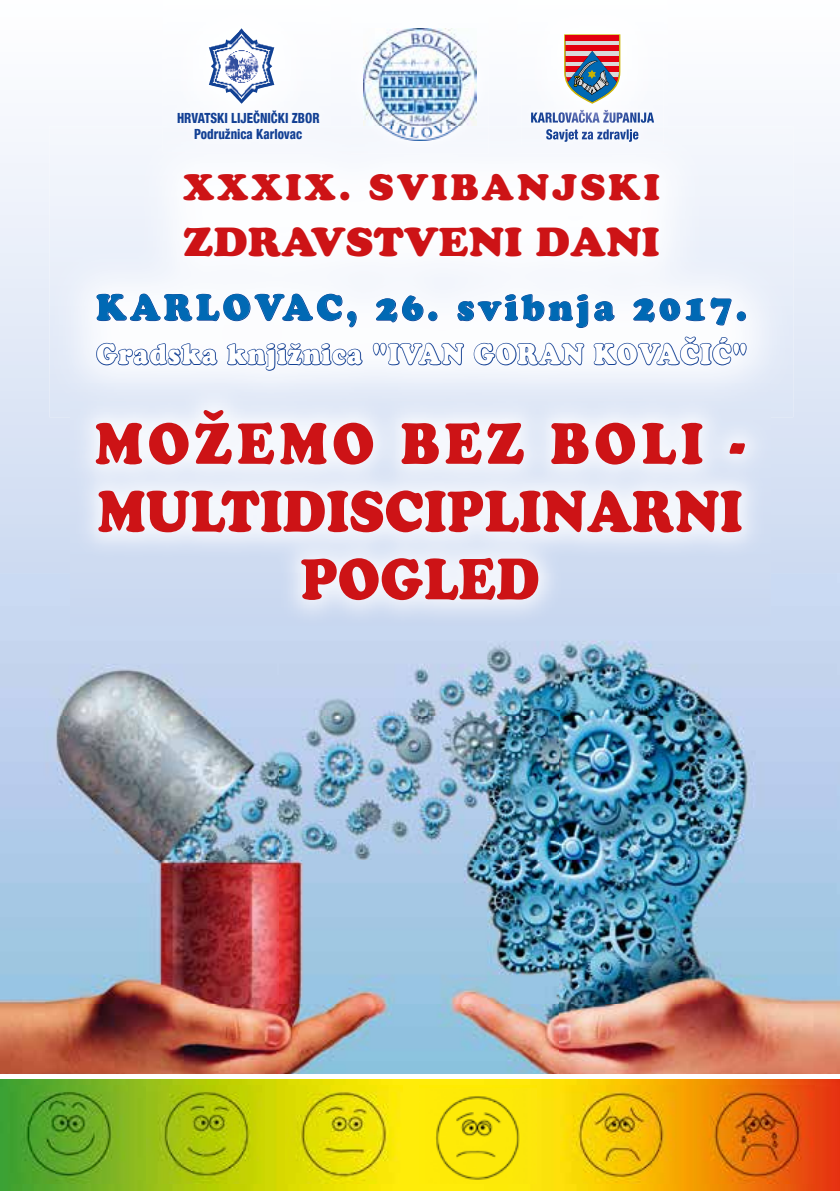
<style>
.page{position:relative;width:840px;height:1191px;background:#fff}
.page>*{position:absolute;margin:0;border:0;box-sizing:border-box;transform-origin:0 0}
.t1{font:900 57.4px/67.8px "Cooper";letter-spacing:.01em;color:#cd1316;text-align:center;scale:.89 1}
.t2{font:900 40.2px "Cooper";letter-spacing:.01em;color:#cd1316}
.t3{font:900 36.4px "Cooper";letter-spacing:.09em;color:#cd1316}
.t4{font:900 36.2px "Cooper";letter-spacing:.12em;color:#0069b4;scale:.94 1}
.t5{font:900 28.6px "Cooper";letter-spacing:.05em;color:#fff;scale:.87 1}
.t6{font:800 condensed 14px/16.8px "Helvetica Neue LT Com";color:#134094;text-align:center;scale:.9 1}
</style>
<div class="page">
<svg style="left:0;top:129px;width:839px;height:444px"></svg>
<img style="left:0;top:573px;width:279px;height:431px">
<img style="left:279px;top:626px;width:280px;height:378px">
<img style="left:559px;top:573px;width:280px;height:431px">
<img style="left:0;top:1004px;width:839px;height:187px">
<hr style="left:0;top:1074px;width:839px;height:4px;background:#fff">
<img style="left:49px;top:129px;width:743px;height:288px">
<svg style="left:375px;top:296px;width:48px;height:27px"></svg>
<div style="left:428px;top:311px;width:9px;height:10px;border:1px solid #134094;border-radius:50%"></div>
<svg style="left:457px;top:240px;width:157px;height:88px"></svg>
<svg style="left:632px;top:297px;width:99px;height:29px"></svg>
<div style="left:736px;top:311px;width:9px;height:10px;border:1px solid #134094;border-radius:50%"></div>
<svg style="left:95px;top:183px;width:268px;height:201px"></svg>
<svg style="left:372px;top:342px;width:92px;height:24px"></svg>
<svg style="left:472px;top:342px;width:112px;height:24px"></svg>
<svg style="left:592px;top:336px;width:155px;height:30px"></svg>
<img style="left:163px;top:129px;width:168px;height:23px">
<img style="left:168px;top:28px;width:148px;height:117px">
<img style="left:209px;top:30px;width:48px;height:74px">
<img style="left:517px;top:129px;width:150px;height:24px">
<img style="left:521px;top:34px;width:142px;height:111px">
<img style="left:530px;top:110px;width:123px;height:13px">
<img style="left:546px;top:129px;width:92px;height:13px">
<svg style="left:564px;top:34px;width:56px;height:70px"></svg>
<div style="left:565px;top:36px;width:53px;height:5px;background:#e3000f"></div>
<div style="left:351px;top:51px;width:137px;height:103px;background:#f6f8fd"></div>
<img style="left:364px;top:28px;width:111px;height:113px">
<img style="left:70px;top:384px;width:700px;height:242px">
<img style="left:10px;top:1085px;width:117px;height:98px">
<img style="left:147px;top:1085px;width:117px;height:98px">
<img style="left:285px;top:1085px;width:117px;height:98px">
<img style="left:419px;top:1085px;width:117px;height:98px">
<img style="left:560px;top:1085px;width:117px;height:98px">
<img style="left:697px;top:1085px;width:117px;height:98px">
<p class="t6" style="left:177px;top:109px;width:160px">HRVATSKI LIJEČNIČKI ZBOR<br>Podružnica Karlovac</p>
<h3 class="t3" style="left:183px;top:166px;width:478px">XXXIX. SVIBANJSKI</h3>
<h2 class="t2" style="left:184px;top:217px;width:477px">ZDRAVSTVENI DANI</h2>
<h3 class="t4" style="left:97px;top:286px;width:692px">KARLOVAC, 26. svibnja 2017.</h3>
<h3 class="t5" style="left:96px;top:337px;width:749px">Gradska knjiænica "IVAN GORAN KOVA»I∆"</h3>
<h1 class="t1" style="left:95px;top:410px;width:731px">MOŽEMO BEZ BOLI -<br>MULTIDISCIPLINARNI<br>POGLED</h1>
</div>
